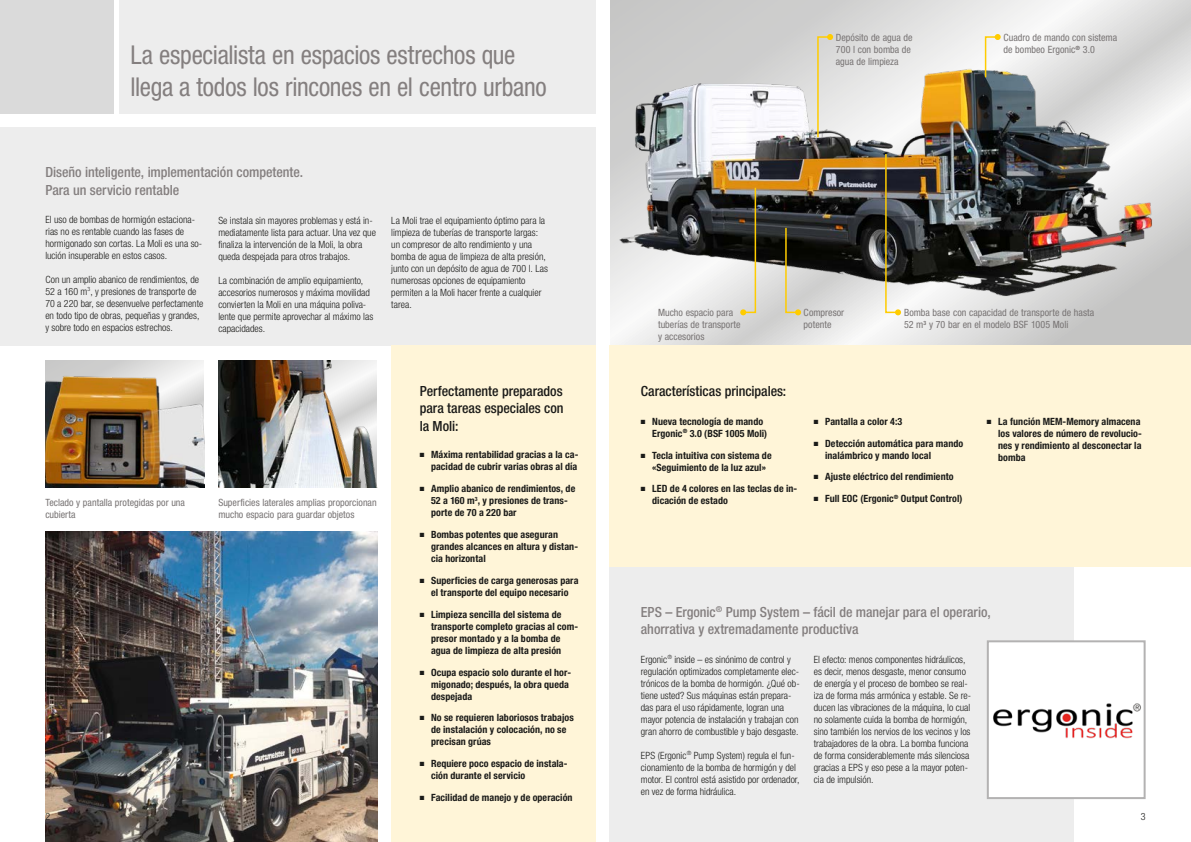
<style>
.page{position:relative;width:1191px;height:842px;background:#fff}
.page>*{position:absolute;margin:0;border:0;box-sizing:border-box;transform-origin:0 0}
.t1{font:condensed 26px/32.5px "Helvetica Neue LT Pro";letter-spacing:-.01em;color:#847f7f}
.t2{font:500 condensed 14px/17.5px "Helvetica Neue LT Pro";letter-spacing:-.005em;color:#847f7f}
.t3{font:500 condensed 14px/17.5px "Helvetica Neue LT Pro";letter-spacing:-.005em;color:#1a1a18;text-align:justify}
.t4{font:300 condensed 10px/12px "Helvetica Neue LT Pro";color:#1a1a18}
.t5{font:700 condensed 10px/12px "Helvetica Neue LT Pro";letter-spacing:.005em;color:#1a1a18}
.t6{font:condensed 10px/12px "Helvetica Neue LT Pro";color:#787474}
</style>
<div class="page">
<svg style="left:609px;top:0;width:582px;height:346px"></svg>
<div style="left:119px;top:0;width:476px;height:113px;background:#ededed"></div>
<div style="left:0;top:0;width:113px;height:113px;background:#dadada"></div>
<div style="left:0;top:128px;width:595px;height:218px;background:#ededed"></div>
<div style="left:391px;top:346px;width:204px;height:496px;background:#fff5d8"></div>
<img style="left:609px;top:7px;width:580px;height:326px">
<img style="left:45px;top:362px;width:159px;height:126px">
<img style="left:45px;top:531px;width:332px;height:311px">
<img style="left:218px;top:360px;width:159px;height:128px">
<div style="left:609px;top:346px;width:582px;height:221px;background:#fff5d8"></div>
<svg style="left:816px;top:34px;width:17px;height:105px;background:#ded8c2"></svg>
<svg style="left:984px;top:34px;width:16px;height:45px"></svg>
<svg style="left:884px;top:153px;width:17px;height:162px;background:#736b53"></svg>
<svg style="left:784px;top:226px;width:17px;height:89px;background:#89846c"></svg>
<svg style="left:740px;top:186px;width:17px;height:129px;background:#888169"></svg>
<div style="left:609px;top:567px;width:464px;height:275px;background:#ededed"></div>
<div style="left:987px;top:641px;width:157px;height:157px;background:#fff"></div>
<img style="left:993px;top:703px;width:148px;height:35px">
<div style="left:986px;top:640px;width:159px;height:159px;border:2px solid #b3b2b2"></div>
<h1 class="t1" style="left:130px;top:38px;width:418px">La especialista en espacios estrechos que llega a todos los rincones en el centro urbano</h1>
<h2 class="t2" style="left:45px;top:163px;width:259px">Diseño inteligente, implementación competente.<br>Para un servicio rentable</h2>
<p class="t4" style="left:45px;top:213px;width:158px">El uso de bombas de hormigón estaciona&shy;rias no es rentable cuando las fases de hormigonado son cortas. La Moli es una so&shy;lución insuperable en estos casos.</p>
<p class="t4" style="left:45px;top:273px;width:159px">Con un amplio abanico de rendimientos, de 52 a 160 m<sup>3</sup>, y presiones de transporte de 70 a 220 bar, se desenvuelve perfectamente en todo tipo de obras, pequeñas y grandes, y sobre todo en espacios estrechos.</p>
<p class="t4" style="left:218px;top:214px;width:159px">Se instala sin mayores problemas y está in&shy;mediatamente lista para actuar. Una vez que finaliza la intervención de la Moli, la obra queda despejada para otros trabajos.</p>
<p class="t4" style="left:218px;top:274px;width:156px">La combinación de amplio equipamiento, accesorios numerosos y máxima movilidad convierten la Moli en una máquina poliva&shy;lente que permite aprovechar al máximo las capacidades.</p>
<p class="t4" style="left:391px;top:214px;width:158px">La Moli trae el equipamiento óptimo para la limpieza de tuberías de transporte largas: un compresor de alto rendimiento y una bomba de agua de limpieza de alta presión, junto con un depósito de agua de 700 l. Las numerosas opciones de equipamiento permiten a la Moli hacer frente a cualquier tarea.</p>
<p class="t6" style="left:45px;top:496px;width:141px">Teclado y pantalla protegidas por una cubierta</p>
<p class="t6" style="left:218px;top:496px;width:160px">Superficies laterales amplias proporcionan mucho espacio para guardar objetos</p>
<h2 class="t3" style="left:420px;top:382px;width:145px">Perfectamente preparados para tareas especiales con la Moli:</h2>
<p class="t5" style="left:420px;top:448px;width:160px;text-align:right">■ Máxima rentabilidad gracias a la ca&shy;pacidad de cubrir varias obras al día</p>
<p class="t5" style="left:431px;top:482px;width:146px;text-indent:-11px">■ Amplio abanico de rendimientos, de<br>52 a 160 m<sup>3</sup>, y presiones de trans&shy;porte de 70 a 220 bar</p>
<p class="t5" style="left:431px;top:528px;width:148px;text-indent:-11px">■ Bombas potentes que aseguran grandes alcances en altura y distan&shy;cia horizontal</p>
<p class="t5" style="left:420px;top:574px;width:160px;text-align:center">■ Superficies de carga generosas para el transporte del equipo necesario</p>
<p class="t5" style="left:431px;top:608px;width:148px;text-indent:-11px">■ Limpieza sencilla del sistema de transporte completo gracias al com&shy;presor montado y a la bomba de agua de limpieza de alta presión</p>
<p class="t5" style="left:431px;top:666px;width:141px;text-indent:-11px">■ Ocupa espacio solo durante el hor&shy;migonado; después, la obra queda despejada</p>
<p class="t5" style="left:431px;top:712px;width:144px;text-indent:-11px">■ No se requieren laboriosos trabajos de instalación y colocación, no se precisan grúas</p>
<p class="t5" style="left:431px;top:758px;width:138px;text-indent:-11px">■ Requiere poco espacio de instala&shy;ción durante el servicio</p>
<p class="t5" style="left:420px;top:792px;width:154px">■ Facilidad de manejo y de operación</p>
<p class="t6" style="left:836px;top:32px;width:78px">Depósito de agua de<br>700 l con bomba de agua de limpieza</p>
<p class="t6" style="left:1003px;top:32px;width:115px">Cuadro de mando con sistema de bombeo Ergonic<sup>®</sup> 3.0</p>
<p class="t6" style="left:658px;top:307px;width:84px">Mucho espacio para tuberías de transporte y accesorios</p>
<p class="t6" style="left:803px;top:307px;width:42px">Compresor potente</p>
<p class="t6" style="left:904px;top:307px;width:192px">Bomba base con capacidad de transporte de hasta<br>52 m<sup>3</sup> y 70 bar en el modelo BSF 1005 Moli</p>
<h2 class="t3" style="left:641px;top:382px;width:147px">Características principales:</h2>
<p class="t5" style="left:652px;top:415px;width:117px;text-indent:-11px">■ Nueva tecnología de mando<br>Ergonic<sup>®</sup> 3.0 (BSF 1005 Moli)</p>
<p class="t5" style="left:641px;top:449px;width:132px;text-align:center">■ Tecla intuitiva con sistema de «Seguimiento de la luz azul»</p>
<p class="t5" style="left:652px;top:483px;width:146px;text-indent:-11px">■ LED de 4 colores en las teclas de in&shy;dicación de estado</p>
<p class="t5" style="left:814px;top:415px;width:90px">■ Pantalla a color 4:3</p>
<p class="t5" style="left:825px;top:437px;width:140px;text-indent:-11px">■ Detección automática para mando inalámbrico y mando local</p>
<p class="t5" style="left:814px;top:471px;width:141px">■ Ajuste eléctrico del rendimiento</p>
<p class="t5" style="left:814px;top:493px;width:150px">■ Full EOC (Ergonic<sup>®</sup> Output Control)</p>
<p class="t5" style="left:998px;top:415px;width:145px;text-indent:-11px">■ La función MEM-Memory almacena los valores de número de revolucio&shy;nes y rendimiento al desconectar la bomba</p>
<h2 class="t2" style="left:641px;top:603px;width:351px">EPS – Ergonic<sup>®</sup> Pump System – fácil de manejar para el operario, ahorrativa y extremadamente productiva</h2>
<p class="t4" style="left:641px;top:653px;width:160px">Ergonic<sup>®</sup> inside – es sinónimo de control y regulación optimizados completamente elec&shy;trónicos de la bomba de hormigón. ¿Qué ob&shy;tiene usted? Sus máquinas están prepara&shy;das para el uso rápidamente, logran una mayor potencia de instalación y trabajan con gran ahorro de combustible y bajo desgaste.</p>
<p class="t4" style="left:641px;top:749px;width:160px">EPS (Ergonic<sup>®</sup> Pump System) regula el fun&shy;cionamiento de la bomba de hormigón y del motor. El control está asistido por ordenador, en vez de forma hidráulica.</p>
<p class="t4" style="left:814px;top:653px;width:159px">El efecto: menos componentes hidráulicos, es decir, menos desgaste, menor consumo de energía y el proceso de bombeo se real&shy;iza de forma más armónica y estable. Se re&shy;ducen las vibraciones de la máquina, lo cual no solamente cuida la bomba de hormigón, sino también los nervios de los vecinos y los trabajadores de la obra. La bomba funciona de forma considerablemente más silenciosa gracias a EPS y eso pese a la mayor poten&shy;cia de impulsión.</p>
<p class="t4" style="left:45px;top:810px;width:6px">2</p>
<p class="t4" style="left:1140px;top:810px;width:6px">3</p>
</div>
